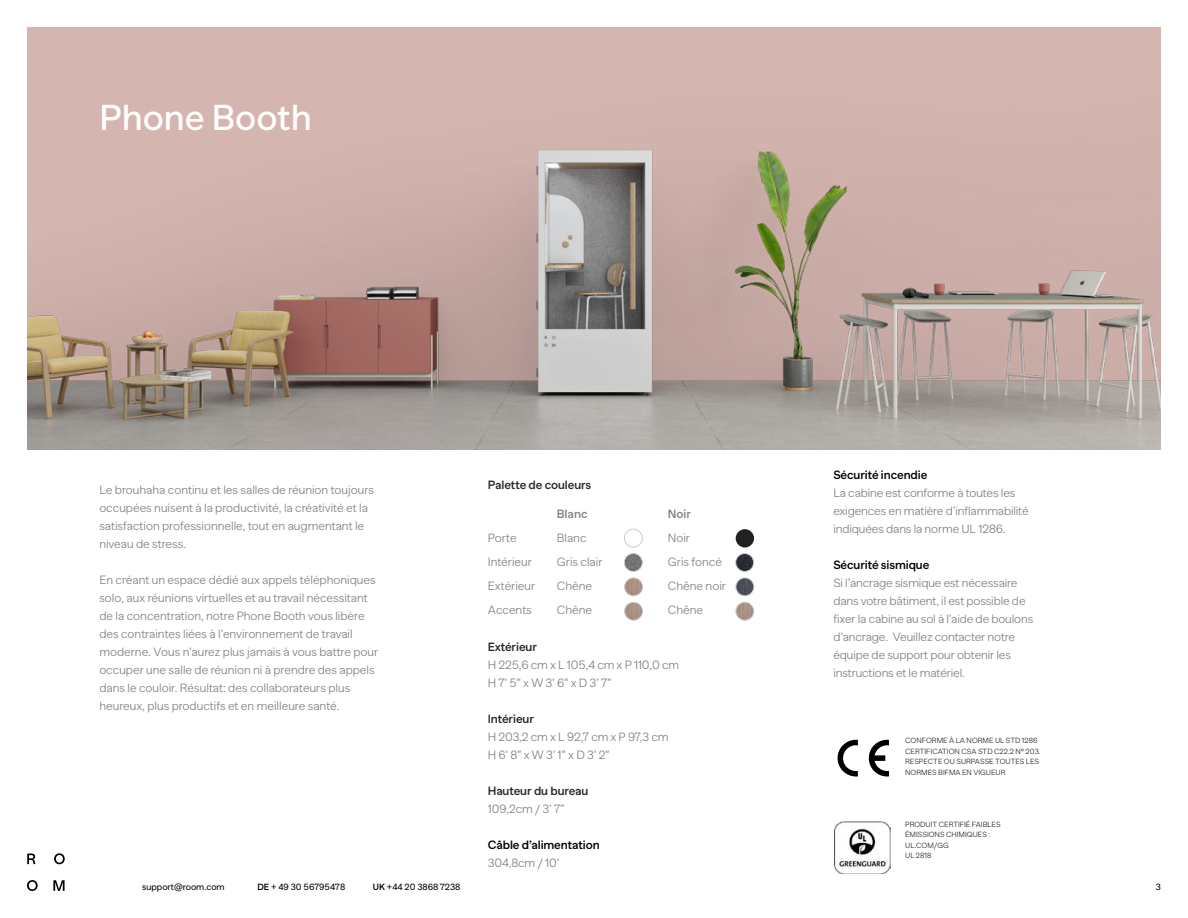
<style>
.page{position:relative;width:1188px;height:918px;background:#fff}
.page>*{position:absolute;margin:0;border:0;box-sizing:border-box;transform-origin:0 0}
.t1{font:500 36px "Banana Grotesk";color:#fff}
.t2{font:200 12px/18px "Banana Grotesk";color:#808285}
.t3{font:600 12px "Banana Grotesk";letter-spacing:-.01em;color:#000}
.t4{font:600 12px "Banana Grotesk";letter-spacing:-.01em;color:#242924}
.t5{font:600 12px "Banana Grotesk";color:#808285}
.t6{font:9px "Banana Grotesk";color:#000}
.t7{font:200 7.5px/10.5px "Banana Grotesk";color:#242924}
.s1{font-weight:600}
</style>
<div class="page">
<svg style="left:54px;top:853px;width:11px;height:11px"></svg>
<svg style="left:27px;top:854px;width:8px;height:10px"></svg>
<svg style="left:27px;top:880px;width:11px;height:11px"></svg>
<svg style="left:53px;top:880px;width:12px;height:11px"></svg>
<img style="left:27px;top:27px;width:1134px;height:423px">
<img style="left:835px;top:822px;width:56px;height:52px">
<div style="left:624px;top:529px;width:19px;height:18px;border:1px solid #cbcdce;border-radius:50%"></div>
<img style="left:624px;top:554px;width:18px;height:18px;border-radius:9px">
<div style="left:624px;top:553px;width:19px;height:19px;border:1px solid #cbcdce;border-radius:50%"></div>
<img style="left:625px;top:578px;width:18px;height:18px;border-radius:9px">
<div style="left:624px;top:578px;width:19px;height:18px;border:1px solid #cbcdce;border-radius:50%"></div>
<div style="left:736px;top:529px;width:18px;height:19px;background:#222223;border-radius:50%"></div>
<img style="left:736px;top:554px;width:18px;height:18px;border-radius:9px">
<div style="left:736px;top:553px;width:18px;height:19px;border:1px solid #cbcdce;border-radius:50%"></div>
<img style="left:736px;top:578px;width:18px;height:18px;border-radius:9px">
<div style="left:736px;top:578px;width:18px;height:18px;border:1px solid #cbcdce;border-radius:50%"></div>
<img style="left:625px;top:602px;width:18px;height:18px;border-radius:9px">
<div style="left:624px;top:602px;width:19px;height:18px;border:1px solid #cbcdce;border-radius:50%"></div>
<img style="left:736px;top:602px;width:18px;height:18px;border-radius:9px">
<div style="left:736px;top:602px;width:18px;height:18px;border:1px solid #cbcdce;border-radius:50%"></div>
<svg style="left:869px;top:740px;width:20px;height:37px"></svg>
<svg style="left:838px;top:740px;width:20px;height:37px"></svg>
<h1 class="t1" style="left:99px;top:96px;width:214px">Phone Booth</h1>
<p class="t2" style="left:99px;top:481px;width:276px">Le brouhaha continu et les salles de réunion toujours occupées nuisent à la productivité, la créativité et la satisfaction professionnelle, tout en augmentant le niveau de stress.</p>
<p class="t2" style="left:99px;top:571px;width:280px">En créant un espace dédié aux appels téléphoniques solo, aux réunions virtuelles et au travail nécessitant de la concentration, notre Phone Booth vous libère des contraintes liées à l’environnement de travail moderne. Vous n’aurez plus jamais à vous battre pour occuper une salle de réunion ni à prendre des appels dans le couloir. Résultat: des collaborateurs plus heureux, plus productifs et en meilleure santé.</p>
<p class="t4" style="left:488px;top:478px;width:105px">Palette de couleurs</p>
<p class="t5" style="left:557px;top:507px;width:32px">Blanc</p>
<p class="t5" style="left:668px;top:507px;width:25px">Noir</p>
<p class="t2" style="left:668px;top:526px;width:60px;line-height:24px">Noir<br>Gris foncé<br>Chêne noir<br>Chêne</p>
<p class="t2" style="left:488px;top:526px;width:49px;line-height:24px">Porte<br>Intérieur<br>Extérieur<br>Accents</p>
<p class="t2" style="left:557px;top:526px;width:47px;line-height:24px">Blanc<br>Gris clair<br>Chêne<br>Chêne</p>
<p class="t4" style="left:488px;top:640px;width:51px">Extérieur</p>
<p class="t2" style="left:488px;top:656px;width:193px">H 225,6 cm x L 105,4 cm x P 110,0 cm<br>H 7’ 5” x W 3’ 6” x D 3’ 7”</p>
<p class="t4" style="left:488px;top:712px;width:48px">Intérieur</p>
<p class="t2" style="left:488px;top:728px;width:182px">H 203,2 cm x L 92,7 cm x P 97,3 cm<br>H 6’ 8” x W 3’ 1” x D 3’ 2”</p>
<p class="t4" style="left:488px;top:784px;width:102px">Hauteur du bureau</p>
<p class="t2" style="left:488px;top:800px;width:79px">109,2cm / 3’ 7”</p>
<p class="t3" style="left:488px;top:838px;width:113px">Câble d’alimentation</p>
<p class="t2" style="left:488px;top:854px;width:73px">304,8cm / 10’</p>
<p class="t3" style="left:833px;top:468px;width:95px">Sécurité incendie</p>
<p class="t2" style="left:833px;top:484px;width:197px">La cabine est conforme à toutes les exigences en matière d’inflammabilité indiquées dans la norme UL 1286.</p>
<p class="t3" style="left:833px;top:558px;width:97px">Sécurité sismique</p>
<p class="t2" style="left:833px;top:574px;width:201px">Si l’ancrage sismique est nécessaire dans votre bâtiment, il est possible de fixer la cabine au sol à l’aide de boulons d’ancrage. Veuillez contacter notre équipe de support pour obtenir les instructions et le matériel.</p>
<p class="t7" style="left:905px;top:735px;width:137px">CONFORME À LA NORME UL STD 1286<br>CERTIFICATION CSA STD C22.2 N° 203.<br>RESPECTE OU SURPASSE TOUTES LES<br>NORMES BIFMA EN VIGUEUR</p>
<p class="t7" style="left:905px;top:819px;width:97px">PRODUIT CERTIFIÉ FAIBLES<br>ÉMISSIONS CHIMIQUES :<br>UL.COM/GG<br>UL 2818</p>
<p class="t6" style="left:142px;top:881px;width:84px">support@room.com</p>
<p class="t6" style="left:257px;top:881px;width:89px"><span class="s1">DE</span> + 49 30 56795478</p>
<p class="t6" style="left:373px;top:881px;width:89px"><span class="s1">UK</span> +44 20 3868 7238</p>
<p class="t6" style="left:1156px;top:881px;width:7px">3</p>
</div>
